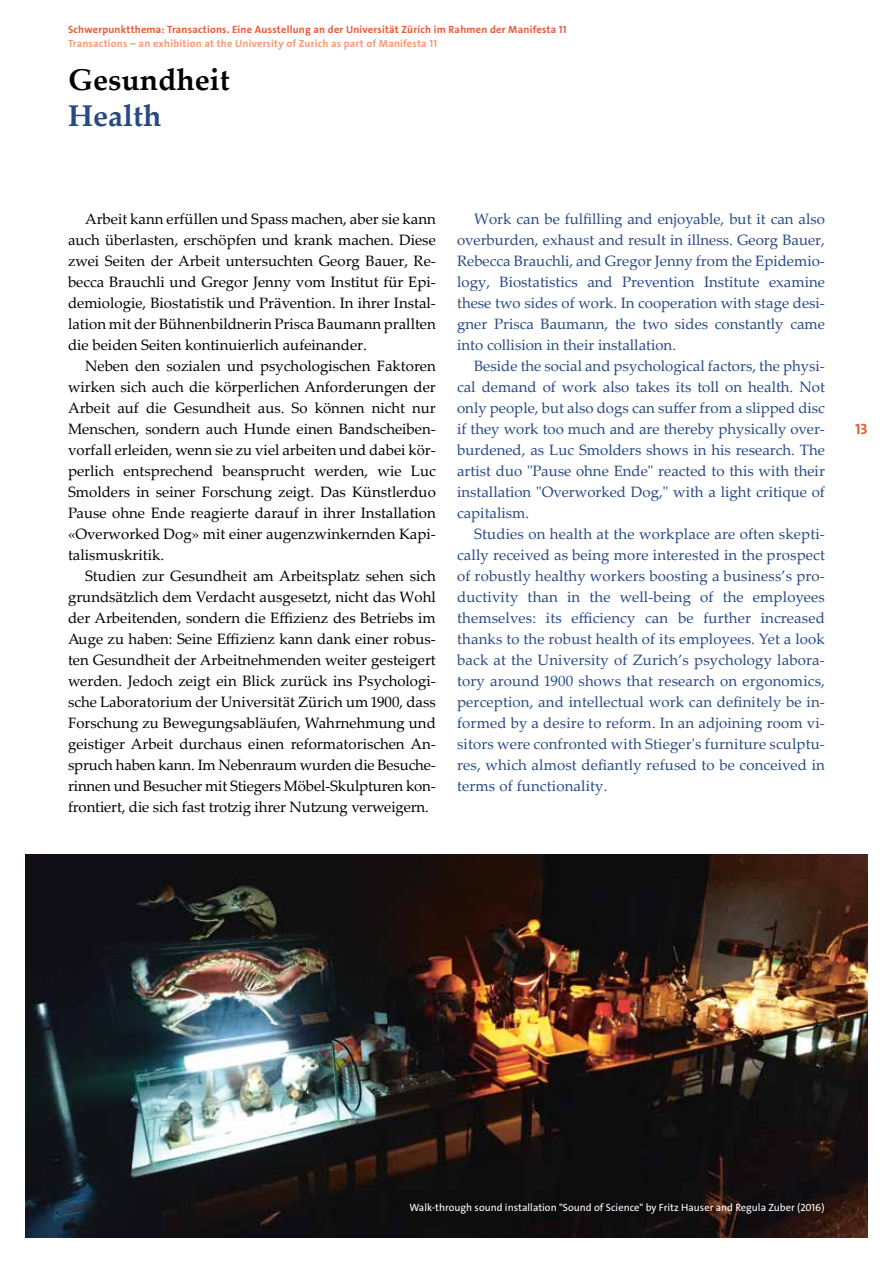
<style>
.page{position:relative;width:893px;height:1263px;background:#fff}
.page>*{position:absolute;margin:0;border:0;box-sizing:border-box;transform-origin:0 0}
.t1{font:700 30px "Palatino Linotype";color:#000}
.t2{font:700 30px "Palatino Linotype";color:#274984}
.t3{font:15px/21px "Palatino Linotype";color:#000;text-align:justify}
.t4{font:15px/21px "Palatino Linotype";color:#274984;text-align:justify}
.t5{font:15px "The Sans LP7 Bld";color:#e75c36}
.t6{font:10.5px "The Sans LP7 Bld";letter-spacing:.02em;color:#e75c36}
.t7{font:10.5px "The Sans LP5 Plain";color:#fff}
.t8{font:10.5px "The Sans LP7 Bld";letter-spacing:.02em;color:#f39974}
</style>
<div class="page">
<img style="left:26px;top:855px;width:841px;height:382px">
<p class="t6" style="left:68px;top:23px;width:500px">Schwerpunktthema: Transactions. Eine Ausstellung an der Universität Zürich im Rahmen der Manifesta 11</p>
<p class="t8" style="left:68px;top:36px;width:371px">Transactions – an exhibition at the University of Zurich as part of Manifesta 11</p>
<h1 class="t1" style="left:68px;top:58px;width:163px">Gesundheit</h1>
<h1 class="t2" style="left:68px;top:94px;width:95px">Health</h1>
<p class="t3" style="left:68px;top:208px;width:369px;text-indent:17px">Arbeit kann erfüllen und Spass machen, aber sie kann auch überlasten, erschöpfen und krank machen. Diese zwei Seiten der Arbeit untersuchten Georg Bauer, Re&shy;becca Brauchli und Gregor Jenny vom Institut für Epi&shy;demiologie, Biostatistik und Prävention. In ihrer Instal&shy;lation mit der Bühnenbildnerin Prisca Baumann prallten die beiden Seiten kontinuierlich aufeinander.</p>
<p class="t3" style="left:68px;top:355px;width:369px;text-indent:17px">Neben den sozialen und psychologischen Faktoren wirken sich auch die körperlichen Anforderungen der Arbeit auf die Gesundheit aus. So können nicht nur Menschen, sondern auch Hunde einen Bandscheiben&shy;vorfall erleiden, wenn sie zu viel arbeiten und dabei kör&shy;perlich entsprechend beansprucht werden, wie Luc Smolders in seiner Forschung zeigt. Das Künstlerduo Pause ohne Ende reagierte darauf in ihrer Installation «Overworked Dog» mit einer augenzwinkernden Kapi&shy;talismuskritik.</p>
<p class="t3" style="left:68px;top:565px;width:369px;text-indent:17px">Studien zur Gesundheit am Arbeitsplatz sehen sich grundsätzlich dem Verdacht ausgesetzt, nicht das Wohl der Arbeitenden, sondern die Effizienz des Betriebs im Auge zu haben: Seine Effizienz kann dank einer robus&shy;ten Gesundheit der Arbeitnehmenden weiter gesteigert werden. Jedoch zeigt ein Blick zurück ins Psychologi&shy;sche Laboratorium der Universität Zürich um 1900, dass Forschung zu Bewegungsabläufen, Wahrnehmung und geistiger Arbeit durchaus einen reformatorischen An&shy;spruch haben kann. Im Nebenraum wurden die Besuche&shy;rinnen und Besucher mit Stiegers Möbel-Skulpturen kon&shy;frontiert, die sich fast trotzig ihrer Nutzung verweigern.</p>
<p class="t4" style="left:457px;top:208px;width:369px;text-indent:17px">Work can be fulfilling and enjoyable, but it can also overburden, exhaust and result in illness. Georg Bauer, Rebecca Brauchli, and Gregor Jenny from the Epidemio&shy;logy, Biostatistics and Prevention Institute examine these two sides of work. In cooperation with stage desi&shy;gner Prisca Baumann, the two sides constantly came into collision in their installation.</p>
<p class="t4" style="left:457px;top:355px;width:369px;text-indent:17px">Beside the social and psychological factors, the physi&shy;cal demand of work also takes its toll on health. Not only people, but also dogs can suffer from a slipped disc if they work too much and are thereby physically over&shy;burdened, as Luc Smolders shows in his research. The artist duo "Pause ohne Ende" reacted to this with their installation "Overworked Dog," with a light critique of capitalism.</p>
<p class="t4" style="left:457px;top:523px;width:369px;text-indent:17px">Studies on health at the workplace are often skepti&shy;cally received as being more interested in the prospect of robustly healthy workers boosting a business’s pro&shy;ductivity than in the well-being of the employees themselves: its efficiency can be further increased thanks to the robust health of its employees. Yet a look back at the University of Zurich’s psychology labora&shy;tory around 1900 shows that research on ergonomics, perception, and intellectual work can definitely be in&shy;formed by a desire to reform. In an adjoining room vi&shy;sitors were confronted with Stieger's furniture sculptu&shy;res, which almost defiantly refused to be conceived in terms of functionality.</p>
<p class="t5" style="left:855px;top:419px;width:14px">13</p>
<p class="t7" style="left:410px;top:1201px;width:416px">Walk-through sound installation "Sound of Science" by Fritz Hauser and Regula Zuber (2016)</p>
</div>
